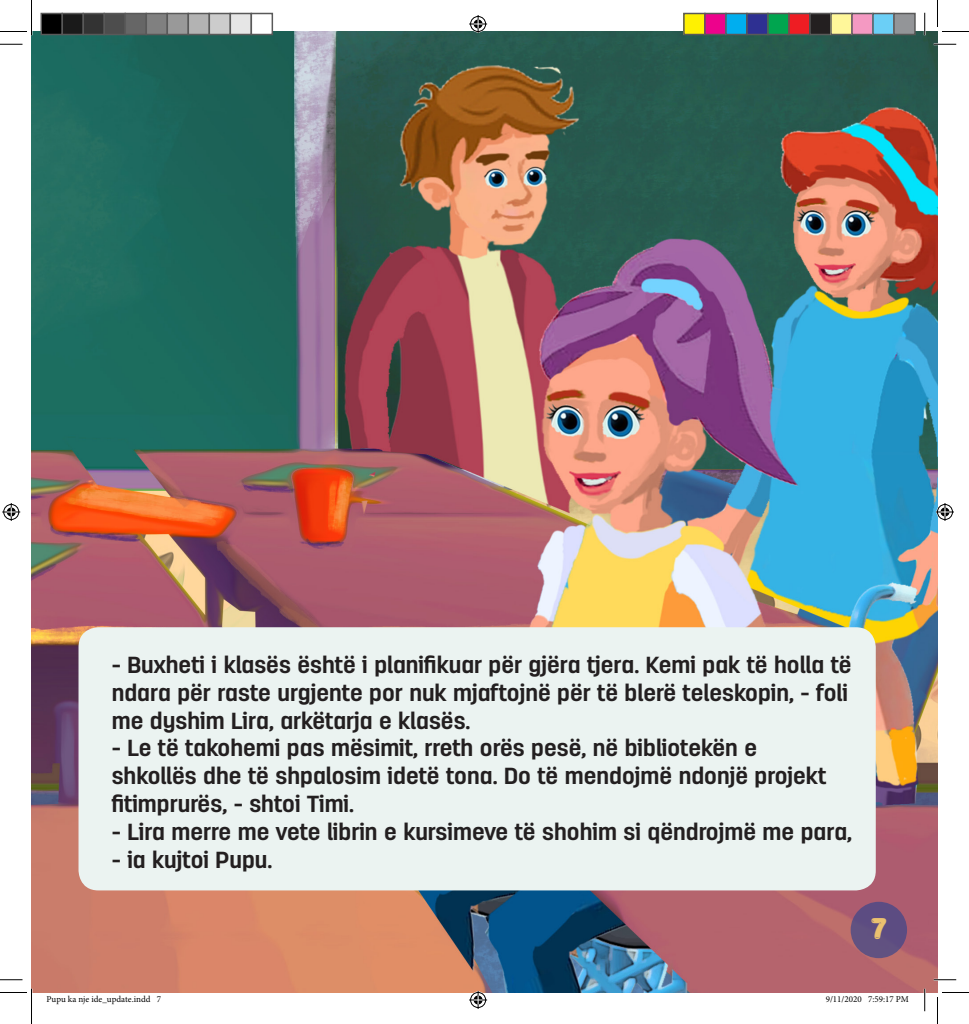
<style>
.page{position:relative;width:969px;height:1024px;background:#fff}
.page>*{position:absolute;margin:0;border:0;box-sizing:border-box;transform-origin:0 0}
.t1{font:33.15px "Clarence Alt Shine";color:#ebc16f}
.t2{font:700 23.25px/27.9px "Antartida";color:#231f20}
.t3{font:9px "Minion Pro";color:#000}
</style>
<div class="page">
<img style="left:32px;top:32px;width:905px;height:960px">
<div style="left:78px;top:627px;width:797px;height:263px;background:#ebf3f1;border-radius:20px"></div>
<div style="left:850px;top:902px;width:57px;height:56px;background:#5d4c82;border-radius:50%"></div>
<hr style="left:933px;top:43px;width:23px;height:2px;background:#fff">
<hr style="left:933px;top:979px;width:23px;height:2px;background:#fff">
<hr style="left:923px;top:13px;width:2px;height:22px;background:#fff">
<hr style="left:923px;top:989px;width:2px;height:22px;background:#fff">
<svg style="left:0;top:44px;width:22px;height:1px"></svg>
<svg style="left:933px;top:44px;width:23px;height:1px"></svg>
<svg style="left:0;top:979px;width:22px;height:1px"></svg>
<svg style="left:933px;top:979px;width:23px;height:1px"></svg>
<svg style="left:924px;top:13px;width:1px;height:22px"></svg>
<svg style="left:924px;top:989px;width:1px;height:22px"></svg>
<svg style="left:0;top:0;width:32px;height:35px"></svg>
<svg style="left:0;top:989px;width:32px;height:35px"></svg>
<svg style="left:937px;top:0;width:32px;height:32px"></svg>
<svg style="left:937px;top:992px;width:32px;height:32px"></svg>
<svg style="left:469px;top:15px;width:18px;height:18px"></svg>
<svg style="left:469px;top:991px;width:18px;height:18px"></svg>
<svg style="left:2px;top:503px;width:18px;height:18px"></svg>
<svg style="left:936px;top:503px;width:18px;height:18px"></svg>
<div style="left:41px;top:14px;width:21px;height:21px;background:#000"></div>
<div style="left:40px;top:13px;width:23px;height:22px;border:2px solid #595959"></div>
<div style="left:62px;top:14px;width:21px;height:21px;background:#1a1a1a"></div>
<div style="left:62px;top:13px;width:22px;height:22px;border:2px solid #595959"></div>
<div style="left:83px;top:14px;width:21px;height:21px;background:#333"></div>
<div style="left:82px;top:13px;width:23px;height:22px;border:2px solid #595959"></div>
<div style="left:104px;top:14px;width:21px;height:21px;background:#4d4d4d"></div>
<div style="left:104px;top:13px;width:22px;height:22px;border:2px solid #595959"></div>
<div style="left:125px;top:14px;width:21px;height:21px;background:#666"></div>
<div style="left:124px;top:13px;width:23px;height:22px;border:2px solid #595959"></div>
<div style="left:146px;top:14px;width:21px;height:21px;background:#808080"></div>
<div style="left:146px;top:13px;width:22px;height:22px;border:2px solid #595959"></div>
<div style="left:167px;top:14px;width:21px;height:21px;background:#999"></div>
<div style="left:166px;top:13px;width:23px;height:22px;border:2px solid #595959"></div>
<div style="left:188px;top:14px;width:21px;height:21px;background:#b3b3b3"></div>
<div style="left:188px;top:13px;width:22px;height:22px;border:2px solid #595959"></div>
<div style="left:209px;top:14px;width:21px;height:21px;background:#ccc"></div>
<div style="left:208px;top:13px;width:23px;height:22px;border:2px solid #595959"></div>
<div style="left:230px;top:14px;width:21px;height:21px;background:#e6e6e6"></div>
<div style="left:230px;top:13px;width:22px;height:22px;border:2px solid #595959"></div>
<div style="left:250px;top:13px;width:23px;height:22px;border:2px solid #595959"></div>
<div style="left:684px;top:14px;width:21px;height:21px;background:#fff101"></div>
<div style="left:683px;top:13px;width:22px;height:22px;border:2px solid #595959"></div>
<div style="left:705px;top:14px;width:21px;height:21px;background:#ed028c"></div>
<div style="left:704px;top:13px;width:22px;height:22px;border:2px solid #595959"></div>
<div style="left:726px;top:14px;width:21px;height:21px;background:#00aeef"></div>
<div style="left:725px;top:13px;width:22px;height:22px;border:2px solid #595959"></div>
<div style="left:747px;top:14px;width:21px;height:21px;background:#2e3092"></div>
<div style="left:746px;top:13px;width:22px;height:22px;border:2px solid #595959"></div>
<div style="left:768px;top:14px;width:21px;height:21px;background:#00a54f"></div>
<div style="left:767px;top:13px;width:22px;height:22px;border:2px solid #595959"></div>
<div style="left:789px;top:14px;width:21px;height:21px;background:#ee1d23"></div>
<div style="left:788px;top:13px;width:22px;height:22px;border:2px solid #595959"></div>
<div style="left:810px;top:14px;width:21px;height:21px;background:#231f20"></div>
<div style="left:809px;top:13px;width:22px;height:22px;border:2px solid #595959"></div>
<div style="left:831px;top:14px;width:21px;height:21px;background:#fff79a"></div>
<div style="left:830px;top:13px;width:22px;height:22px;border:2px solid #595959"></div>
<div style="left:852px;top:14px;width:21px;height:21px;background:#f499c2"></div>
<div style="left:851px;top:13px;width:22px;height:22px;border:2px solid #595959"></div>
<div style="left:873px;top:14px;width:21px;height:21px;background:#6bcff6"></div>
<div style="left:872px;top:13px;width:22px;height:22px;border:2px solid #595959"></div>
<div style="left:894px;top:14px;width:21px;height:21px;background:#939598"></div>
<div style="left:893px;top:13px;width:22px;height:22px;border:2px solid #595959"></div>
<svg style="left:825px;top:953px;width:84px;height:40px;background:#b3656d"></svg>
<p class="t2" style="left:112px;top:651px;width:741px">- Buxheti i klasës është i planifikuar për gjëra tjera. Kemi pak të holla të ndara për raste urgjente por nuk mjaftojnë për të blerë teleskopin, - foli me dyshim Lira, arkëtarja e klasës.</p>
<p class="t2" style="left:112px;top:735px;width:716px">- Le të takohemi pas mësimit, rreth orës pesë, në bibliotekën e shkollës dhe të shpalosim idetë tona. Do të mendojmë ndonjë projekt fitimprurës, - shtoi Timi.</p>
<p class="t2" style="left:112px;top:818px;width:742px">- Lira merre me vete librin e kursimeve të shohim si qëndrojmë me para,</p>
<p class="t2" style="left:112px;top:846px;width:162px">- ia kujtoi Pupu.</p>
<p class="t1" style="left:871px;top:908px;width:16px">7</p>
<p class="t3" style="left:46px;top:993px;width:116px">Pupu ka nje ide_update.indd 7</p>
<p class="t3" style="left:825px;top:993px;width:85px">9/11/2020 7:59:17 PM</p>
</div>
